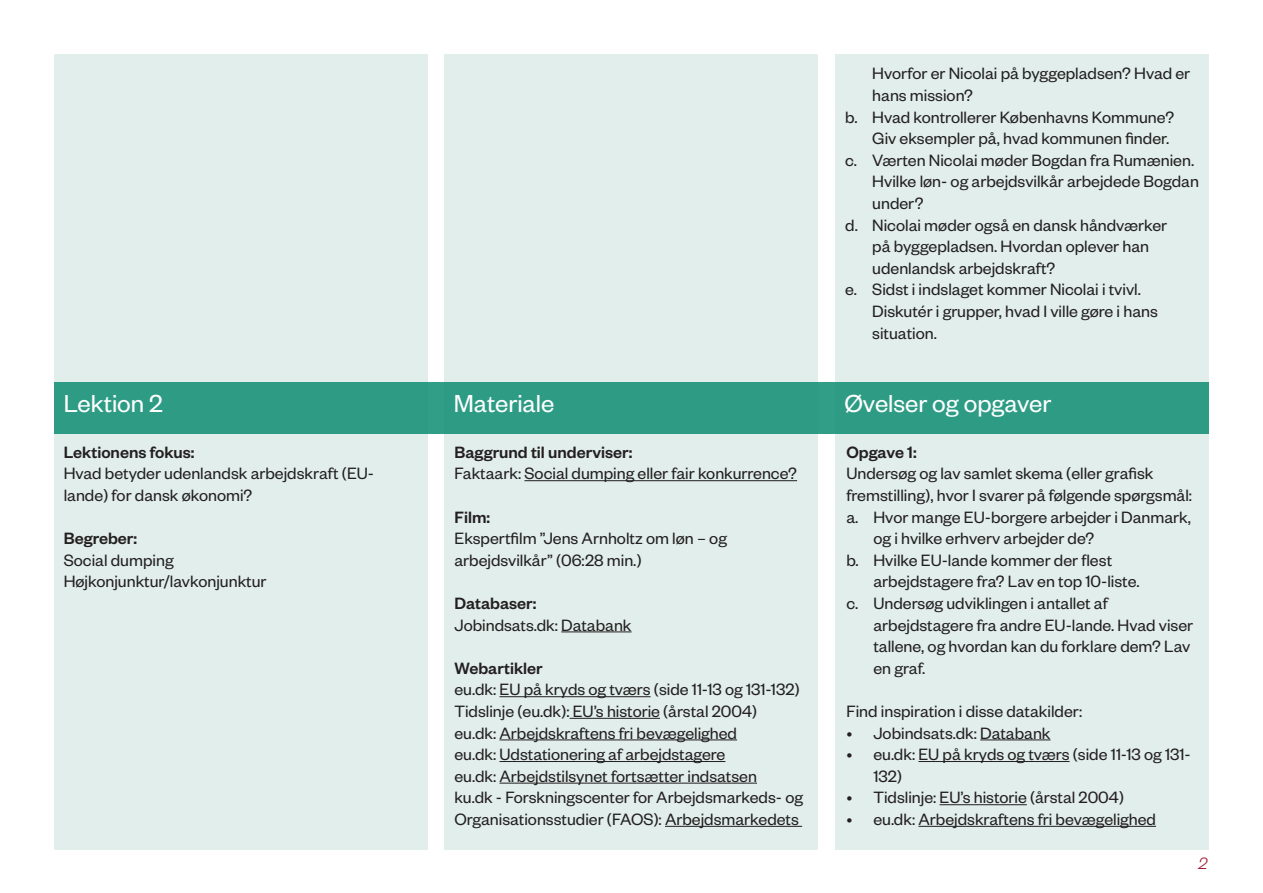
<style>
.page{position:relative;width:1263px;height:893px;background:#fff}
.page>*{position:absolute;margin:0;border:0;box-sizing:border-box;transform-origin:0 0}
.t1{font:27px "Founders Grotesk";color:#fff}
.Afsnitsformat_1{font:18px/21.6px "Founders Grotesk";color:#231f20}
.t2{font:500 18px "Founders Grotesk";color:#231f20}
.t3{font:italic 300 18px "Founders Grotesk";color:#a31c37}
</style>
<div class="page">
<div style="left:445px;top:54px;width:373px;height:795px;background:#e1eeeb"></div>
<div style="left:836px;top:54px;width:373px;height:795px;background:#e1eeeb"></div>
<div style="left:54px;top:54px;width:373px;height:795px;background:#e1eeeb"></div>
<div style="left:54px;top:383px;width:1155px;height:51px;background:#2e9c85"></div>
<hr style="left:524px;top:480px;width:273px;height:1px;background:#231f20">
<hr style="left:561px;top:631px;width:71px;height:1px;background:#231f20">
<hr style="left:499px;top:696px;width:152px;height:1px;background:#231f20">
<hr style="left:570px;top:718px;width:90px;height:1px;background:#231f20">
<hr style="left:499px;top:739px;width:238px;height:1px;background:#231f20">
<hr style="left:499px;top:761px;width:226px;height:1px;background:#231f20">
<hr style="left:499px;top:783px;width:258px;height:1px;background:#231f20">
<hr style="left:665px;top:826px;width:137px;height:1px;background:#231f20">
<hr style="left:980px;top:739px;width:70px;height:1px;background:#231f20">
<hr style="left:918px;top:761px;width:151px;height:1px;background:#231f20">
<hr style="left:939px;top:804px;width:88px;height:1px;background:#231f20">
<hr style="left:918px;top:826px;width:238px;height:1px;background:#231f20">
<p class="Afsnitsformat_1" style="left:872px;top:62px;width:319px">Hvorfor er Nicolai på byggepladsen? Hvad er hans mission?</p>
<p class="Afsnitsformat_1" style="left:845px;top:105px;width:330px;text-align:right">b. Hvad kontrollerer Københavns Kommune?<br>Giv eksempler på, hvad kommunen finder.</p>
<p class="Afsnitsformat_1" style="left:872px;top:148px;width:328px;text-indent:-27px">c. Værten Nicolai møder Bogdan fra Rumænien.<br>Hvilke løn- og arbejdsvilkår arbejdede Bogdan under?</p>
<p class="Afsnitsformat_1" style="left:872px;top:213px;width:296px;text-indent:-27px">d. Nicolai møder også en dansk håndværker på byggepladsen. Hvordan oplever han udenlandsk arbejdskraft?</p>
<p class="Afsnitsformat_1" style="left:872px;top:278px;width:287px;text-indent:-27px">e. Sidst i indslaget kommer Nicolai i tvivl.<br>Diskutér i grupper, hvad I ville gøre i hans situation.</p>
<p class="t1" style="left:64px;top:387px;width:101px">Lektion 2</p>
<p class="t1" style="left:454px;top:387px;width:102px">Materiale</p>
<p class="t1" style="left:844px;top:387px;width:209px">Øvelser og opgaver</p>
<p class="t2" style="left:64px;top:441px;width:132px">Lektionens fokus:</p>
<p class="Afsnitsformat_1" style="left:64px;top:462px;width:312px">Hvad betyder udenlandsk arbejdskraft (EU&shy;lande) for dansk økonomi?</p>
<p class="t2" style="left:64px;top:527px;width:75px">Begreber:</p>
<p class="Afsnitsformat_1" style="left:64px;top:548px;width:111px">Social dumping</p>
<p class="Afsnitsformat_1" style="left:64px;top:570px;width:204px">Højkonjunktur/lavkonjunktur</p>
<p class="t2" style="left:846px;top:441px;width:72px">Opgave 1:</p>
<p class="Afsnitsformat_1" style="left:846px;top:462px;width:347px">Undersøg og lav samlet skema (eller grafisk fremstilling), hvor I svarer på følgende spørgsmål:</p>
<p class="Afsnitsformat_1" style="left:873px;top:505px;width:319px;text-indent:-27px">a. Hvor mange EU-borgere arbejder i Danmark, og i hvilke erhverv arbejder de?</p>
<p class="Afsnitsformat_1" style="left:873px;top:548px;width:268px;text-indent:-27px">b. Hvilke EU-lande kommer der flest arbejdstagere fra? Lav en top 10-liste.</p>
<p class="Afsnitsformat_1" style="left:873px;top:592px;width:321px;text-indent:-27px">c. Undersøg udviklingen i antallet af arbejdstagere fra andre EU-lande. Hvad viser tallene, og hvordan kan du forklare dem? Lav en graf.</p>
<p class="Afsnitsformat_1" style="left:846px;top:700px;width:237px">Find inspiration i disse datakilder:</p>
<p class="Afsnitsformat_1" style="left:846px;top:721px;width:206px">• Jobindsats.dk: Databank</p>
<p class="Afsnitsformat_1" style="left:873px;top:743px;width:319px;text-indent:-27px">• eu.dk: EU på kryds og tværs (side 11-13 og 131-<br>132)</p>
<p class="Afsnitsformat_1" style="left:846px;top:786px;width:279px">• Tidslinje: EU’s historie (årstal 2004)</p>
<p class="Afsnitsformat_1" style="left:846px;top:808px;width:311px">• eu.dk: Arbejdskraftens fri bevægelighed</p>
<p class="t2" style="left:454px;top:441px;width:179px">Baggrund til underviser:</p>
<p class="Afsnitsformat_1" style="left:454px;top:462px;width:344px">Faktaark: Social dumping eller fair konkurrence?</p>
<p class="t2" style="left:454px;top:506px;width:37px">Film:</p>
<p class="Afsnitsformat_1" style="left:454px;top:527px;width:274px">Ekspertfilm ”Jens Arnholtz om løn – og arbejdsvilkår” (06:28 min.)</p>
<p class="t2" style="left:454px;top:592px;width:84px">Databaser:</p>
<p class="Afsnitsformat_1" style="left:454px;top:613px;width:179px">Jobindsats.dk: Databank</p>
<p class="t2" style="left:454px;top:657px;width:90px">Webartikler</p>
<p class="Afsnitsformat_1" style="left:454px;top:678px;width:347px">eu.dk: EU på kryds og tværs (side 11-13 og 131-132)</p>
<p class="Afsnitsformat_1" style="left:454px;top:700px;width:304px">Tidslinje (eu.dk): EU’s historie (årstal 2004)</p>
<p class="Afsnitsformat_1" style="left:454px;top:721px;width:284px">eu.dk: Arbejdskraftens fri bevægelighed</p>
<p class="Afsnitsformat_1" style="left:454px;top:743px;width:272px">eu.dk: Udstationering af arbejdstagere</p>
<p class="Afsnitsformat_1" style="left:454px;top:764px;width:304px">eu.dk: Arbejdstilsynet fortsætter indsatsen</p>
<p class="Afsnitsformat_1" style="left:454px;top:786px;width:350px">ku.dk - Forskningscenter for Arbejdsmarkeds- og<br>Organisationsstudier (FAOS): Arbejdsmarkedets</p>
<p class="t3" style="left:1198px;top:852px;width:10px">2</p>
</div>
